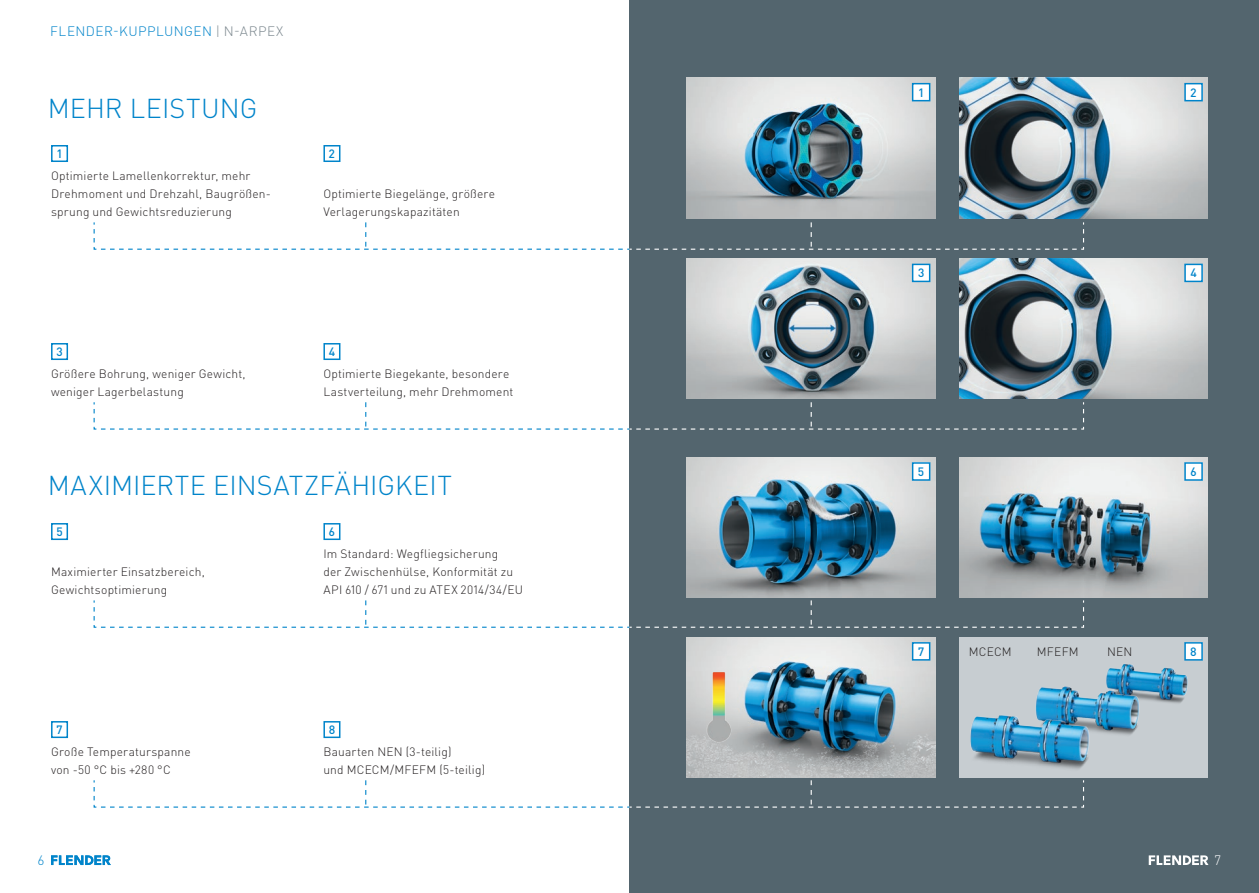
<style>
.page{position:relative;width:1259px;height:893px;background:#fff}
.page>*{position:absolute;margin:0;border:0;box-sizing:border-box;transform-origin:0 0}
.t1{font:300 27px "DIN Pro";letter-spacing:.005em;color:#0084ca}
.t2{font:300 13.5px "DIN Pro";letter-spacing:.035em;color:#0084ca}
.t3{font:300 13.5px "DIN Pro";color:#fff}
.t4{font:300 12px/18px "DIN Pro";letter-spacing:.015em;color:#231f20}
.t5{font:500 12px "DIN Pro";color:#0084ca}
.s1{color:#7a868d}
</style>
<div class="page">
<div style="left:629px;top:0;width:630px;height:893px;background:#53656e"></div>
<svg style="left:51px;top:855px;width:60px;height:10px"></svg>
<svg style="left:1148px;top:855px;width:60px;height:10px"></svg>
<div style="left:51px;top:145px;width:17px;height:17px;border:2px solid #0084ca"></div>
<div style="left:51px;top:343px;width:17px;height:17px;border:2px solid #0084ca"></div>
<div style="left:51px;top:721px;width:17px;height:17px;border:2px solid #0084ca"></div>
<div style="left:323px;top:343px;width:17px;height:17px;border:2px solid #0084ca"></div>
<div style="left:323px;top:721px;width:17px;height:17px;border:2px solid #0084ca"></div>
<div style="left:323px;top:145px;width:17px;height:17px;border:2px solid #0084ca"></div>
<div style="left:323px;top:523px;width:17px;height:17px;border:2px solid #0084ca"></div>
<img style="left:687px;top:78px;width:248px;height:140px">
<img style="left:959px;top:78px;width:249px;height:140px">
<div style="left:912px;top:84px;width:17px;height:17px;background:#fff"></div>
<div style="left:912px;top:83px;width:18px;height:18px;border:2px solid #0084ca"></div>
<div style="left:1185px;top:84px;width:17px;height:17px;background:#fff"></div>
<div style="left:1184px;top:83px;width:18px;height:18px;border:2px solid #0084ca"></div>
<img style="left:687px;top:259px;width:248px;height:140px">
<img style="left:959px;top:259px;width:249px;height:140px">
<div style="left:912px;top:264px;width:17px;height:17px;background:#fff"></div>
<div style="left:912px;top:264px;width:18px;height:18px;border:2px solid #0084ca"></div>
<div style="left:1185px;top:264px;width:17px;height:17px;background:#fff"></div>
<div style="left:1184px;top:264px;width:18px;height:18px;border:2px solid #0084ca"></div>
<img style="left:687px;top:457px;width:248px;height:140px">
<img style="left:959px;top:457px;width:249px;height:140px">
<div style="left:912px;top:463px;width:17px;height:17px;background:#fff"></div>
<div style="left:912px;top:462px;width:18px;height:19px;border:2px solid #0084ca"></div>
<div style="left:1185px;top:463px;width:17px;height:17px;background:#fff"></div>
<div style="left:1184px;top:462px;width:18px;height:19px;border:2px solid #0084ca"></div>
<img style="left:687px;top:637px;width:248px;height:140px">
<div style="left:959px;top:637px;width:249px;height:140px;background:#c7cdd1"></div>
<img style="left:702px;top:669px;width:32px;height:76px">
<div style="left:912px;top:643px;width:17px;height:17px;background:#fff"></div>
<div style="left:912px;top:642px;width:18px;height:19px;border:2px solid #0084ca"></div>
<div style="left:1185px;top:643px;width:17px;height:17px;background:#fff"></div>
<div style="left:1184px;top:642px;width:18px;height:19px;border:2px solid #0084ca"></div>
<img style="left:1107px;top:658px;width:96px;height:45px">
<img style="left:1036px;top:674px;width:115px;height:61px">
<img style="left:970px;top:705px;width:140px;height:64px">
<div style="left:51px;top:523px;width:17px;height:17px;border:2px solid #0084ca"></div>
<svg style="left:93px;top:222px;width:991px;height:28px"></svg>
<svg style="left:93px;top:402px;width:991px;height:28px"></svg>
<svg style="left:93px;top:600px;width:991px;height:28px"></svg>
<svg style="left:93px;top:780px;width:991px;height:28px"></svg>
<p class="t2" style="left:50px;top:21px;width:235px">FLENDER-KUPPLUNGEN <span class="s1">| N-ARPEX</span></p>
<h1 class="t1" style="left:48px;top:88px;width:211px">MEHR LEISTUNG</h1>
<p class="t5" style="left:57px;top:144px;width:6px">1</p>
<p class="t4" style="left:51px;top:166px;width:221px">Optimierte Lamellenkorrektur, mehr<br>Drehmoment und Drehzahl, Baugrößen&shy;sprung und Gewichtsreduzierung</p>
<p class="t5" style="left:56px;top:342px;width:8px">3</p>
<p class="t4" style="left:51px;top:364px;width:196px">Größere Bohrung, weniger Gewicht, weniger Lagerbelastung</p>
<p class="t5" style="left:329px;top:144px;width:8px">2</p>
<p class="t4" style="left:323px;top:184px;width:173px">Optimierte Biegelänge, größere<br>Verlagerungskapazitäten</p>
<p class="t5" style="left:329px;top:342px;width:8px">4</p>
<p class="t4" style="left:323px;top:364px;width:191px">Optimierte Biegekante, besondere<br>Lastverteilung, mehr Drehmoment</p>
<h1 class="t1" style="left:48px;top:465px;width:406px">MAXIMIERTE EINSATZFÄHIGKEIT</h1>
<p class="t5" style="left:56px;top:522px;width:8px">5</p>
<p class="t4" style="left:51px;top:562px;width:155px">Maximierter Einsatzbereich,<br>Gewichtsoptimierung</p>
<p class="t5" style="left:57px;top:720px;width:8px">7</p>
<p class="t4" style="left:51px;top:742px;width:141px">Große Temperaturspanne von -50 °C bis +280 °C</p>
<p class="t5" style="left:329px;top:522px;width:8px">6</p>
<p class="t4" style="left:323px;top:544px;width:201px">Im Standard: Wegfliegsicherung<br>der Zwischenhülse, Konformität zu<br>API 610 / 671 und zu ATEX 2014/34/EU</p>
<p class="t5" style="left:329px;top:720px;width:8px">8</p>
<p class="t4" style="left:323px;top:742px;width:163px">Bauarten NEN (3-teilig)<br>und MCECM/MFEFM (5-teilig)</p>
<p class="t5" style="left:918px;top:83px;width:6px">1</p>
<p class="t5" style="left:1190px;top:83px;width:8px">2</p>
<p class="t5" style="left:918px;top:264px;width:8px">3</p>
<p class="t5" style="left:1190px;top:264px;width:8px">4</p>
<p class="t5" style="left:918px;top:462px;width:8px">5</p>
<p class="t5" style="left:1190px;top:462px;width:8px">6</p>
<p class="t5" style="left:918px;top:642px;width:8px">7</p>
<p class="t4" style="left:969px;top:641px;width:44px">MCECM</p>
<p class="t4" style="left:1037px;top:641px;width:43px">MFEFM</p>
<p class="t4" style="left:1107px;top:641px;width:27px">NEN</p>
<p class="t5" style="left:1190px;top:642px;width:8px">8</p>
<p class="t2" style="left:38px;top:850px;width:8px">6</p>
<p class="t3" style="left:1215px;top:850px;width:8px">7</p>
</div>
